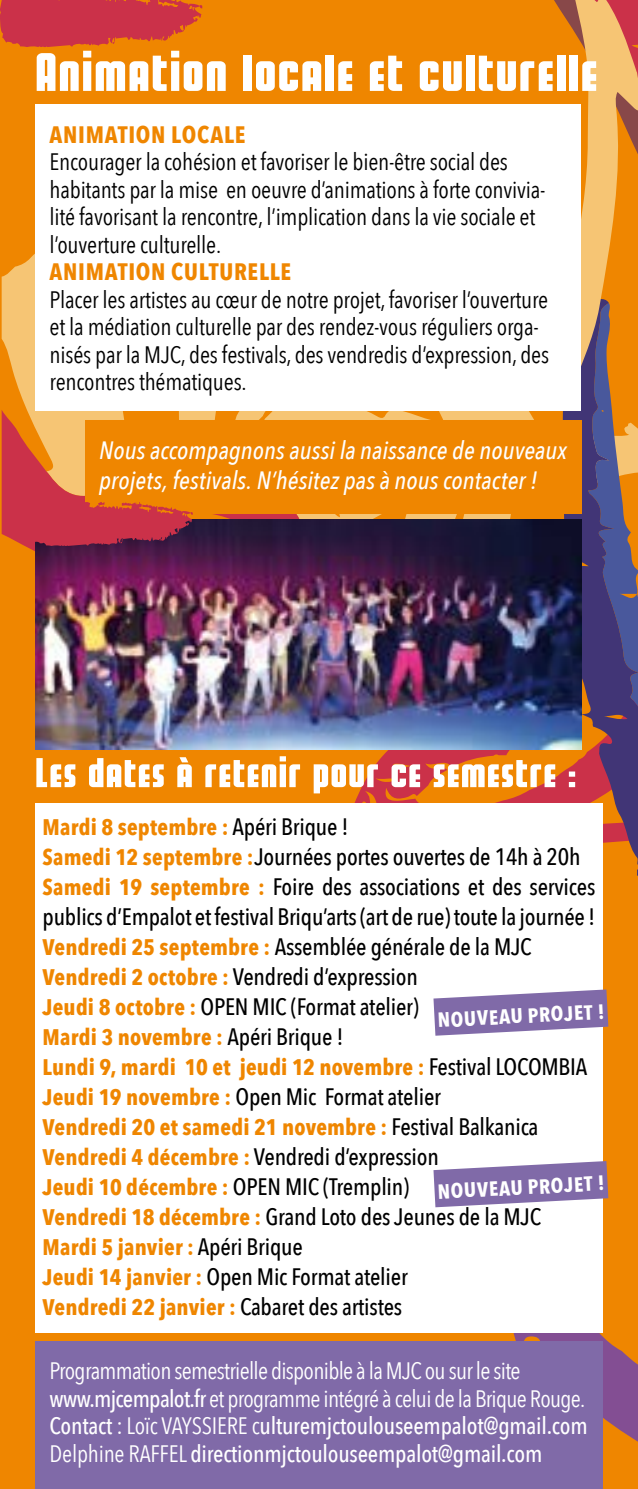
<style>
.page{position:relative;width:638px;height:1489px;background:#fff}
.page>*{position:absolute;margin:0;border:0;box-sizing:border-box;transform-origin:0 0}
.t1{font:55.25px "Homelander";letter-spacing:.03em;color:#fff;scale:1.18 1}
.t2{font:42.5px "Homelander";letter-spacing:.03em;color:#fff;scale:1.18 1}
.t3{font:italic 500 25px/30px "Avenir Next Condensed";letter-spacing:.005em;color:#fff}
.t4{font:500 23.75px/30px "Avenir Next Condensed";letter-spacing:-.01em;color:#000}
.t5{font:23.75px/27.5px "Avenir Next Condensed";letter-spacing:-.01em;color:#000}
.t6{font:23.75px/27.5px "Avenir Next Condensed";letter-spacing:-.03em;color:#fff}
.t7{font:700 23.75px "Avenir Next Condensed";letter-spacing:.03em;color:#ef8600}
.t8{font:700 22.5px/30px "Avenir Next Condensed";letter-spacing:.01em;color:#ef8600}
.t9{font:700 20.5px "Avenir Next Condensed";color:#fff}
.s1{font-weight:500;font-size:23.75px;color:#000}
.s2{font-weight:700;font-size:22.5px;color:#ef8600}
.s3{font-weight:500}
</style>
<div class="page">
<div style="left:0;top:0;width:638px;height:1488px;background:#ef8600"></div>
<svg style="left:411px;top:1148px;width:227px;height:303px"></svg>
<svg style="left:2px;top:254px;width:532px;height:265px;fill:#f6c574"></svg>
<svg style="left:2px;top:410px;width:448px;height:141px"></svg>
<svg style="left:272px;top:749px;width:288px;height:54px"></svg>
<svg style="left:560px;top:402px;width:78px;height:582px"></svg>
<svg style="left:540px;top:0;width:98px;height:402px"></svg>
<div style="left:35px;top:105px;width:546px;height:306px;background:#fff"></div>
<img style="left:35px;top:519px;width:546px;height:230px">
<div style="left:35px;top:1341px;width:567px;height:147px;background:#806aa8"></div>
<div style="left:35px;top:803px;width:567px;height:529px;background:#fff"></div>
<div style="left:85px;top:420px;width:496px;height:93px;background:#ef8600"></div>
<svg style="left:433px;top:989px;width:175px;height:46px"></svg>
<svg style="left:433px;top:1160px;width:175px;height:47px"></svg>
<svg style="left:30px;top:499px;width:163px;height:47px;background:#bd383e"></svg>
<svg style="left:0;top:0;width:202px;height:47px"></svg>
<h1 class="t1" style="left:35px;top:44px;width:478px">Animation locale et culturelle</h1>
<p class="t7" style="left:50px;top:120px;width:197px">ANIMATION LOCALE</p>
<p class="t5" style="left:50px;top:147px;width:497px">Encourager la cohésion et favoriser le bien-être social des habitants par la mise en oeuvre d’animations à forte convivia&shy;lité favorisant la rencontre, l’implication dans la vie sociale et l’ouverture culturelle.</p>
<p class="t7" style="left:50px;top:257px;width:243px">ANIMATION CULTURELLE</p>
<p class="t5" style="left:50px;top:284px;width:501px">Placer les artistes au cœur de notre projet, favoriser l’ouverture et la médiation culturelle par des rendez-vous réguliers orga&shy;nisés par la MJC, des festivals, des vendredis d’expression, des rencontres thématiques.</p>
<p class="t3" style="left:99px;top:435px;width:469px">Nous accompagnons aussi la naissance de nouveaux projets, festivals. N’hésitez pas à nous contacter !</p>
<h2 class="t2" style="left:35px;top:750px;width:460px">Les dates à retenir pour ce semestre :</h2>
<p class="t8" style="left:43px;top:811px;width:308px">Mardi 8 septembre : <span class="s1">Apéri Brique !</span></p>
<p class="t4" style="left:43px;top:841px;width:554px"><span class="s2">Samedi 12 septembre :</span>Journées portes ouvertes de 14h à 20h <span class="s2">Samedi 19 septembre :</span> Foire des associations et des services publics d’Empalot et festival Briqu’arts (art de rue) toute la journée !<br><span class="s2">Vendredi 25 septembre :</span> Assemblée générale de la MJC <span class="s2">Vendredi 2 octobre :</span> Vendredi d’expression<br><span class="s2">Jeudi 8 octobre :</span> OPEN MIC (Format atelier)</p>
<p class="t8" style="left:43px;top:1021px;width:546px">Mardi 3 novembre : <span class="s1">Apéri Brique !<br></span>Lundi 9, mardi 10 et jeudi 12 novembre : <span class="s1">Festival LOCOMBIA</span></p>
<p class="t4" style="left:43px;top:1081px;width:400px"><span class="s2">Jeudi 19 novembre :</span> Open Mic Format atelier</p>
<p class="t8" style="left:43px;top:1111px;width:497px">Vendredi 20 et samedi 21 novembre : <span class="s1">Festival Balkanica</span></p>
<p class="t4" style="left:43px;top:1141px;width:500px"><span class="s2">Vendredi 4 décembre :</span> Vendredi d’expression<br><span class="s2">Jeudi 10 décembre :</span> OPEN MIC (Tremplin)<br><span class="s2">Vendredi 18 décembre :</span> Grand Loto des Jeunes de la MJC</p>
<p class="t8" style="left:43px;top:1231px;width:262px">Mardi 5 janvier : <span class="s1">Apéri Brique</span></p>
<p class="t4" style="left:43px;top:1261px;width:367px"><span class="s2">Jeudi 14 janvier :</span> Open Mic Format atelier</p>
<p class="t8" style="left:43px;top:1291px;width:361px">Vendredi 22 janvier : <span class="s1">Cabaret des artistes</span></p>
<p class="t9" style="left:437px;top:1007px;width:168px;rotate:-3deg">NOUVEAU PROJET !</p>
<p class="t9" style="left:437px;top:1178px;width:168px;rotate:-3deg">NOUVEAU PROJET !</p>
<p class="t6" style="left:50px;top:1356px;width:540px">Programmation semestrielle disponible à la MJC ou sur le site <span class="s3">www.mjcempalot.fr</span> et programme intégré à celui de la Brique Rouge.<br><span class="s3">Contact :</span> Loïc VAYSSIERE c<span class="s3">ulturemjctoulouseempalot@gmail.com </span>Delphine RAFFEL <span class="s3">directionmjctoulouseempalot@gmail.com</span></p>
</div>
